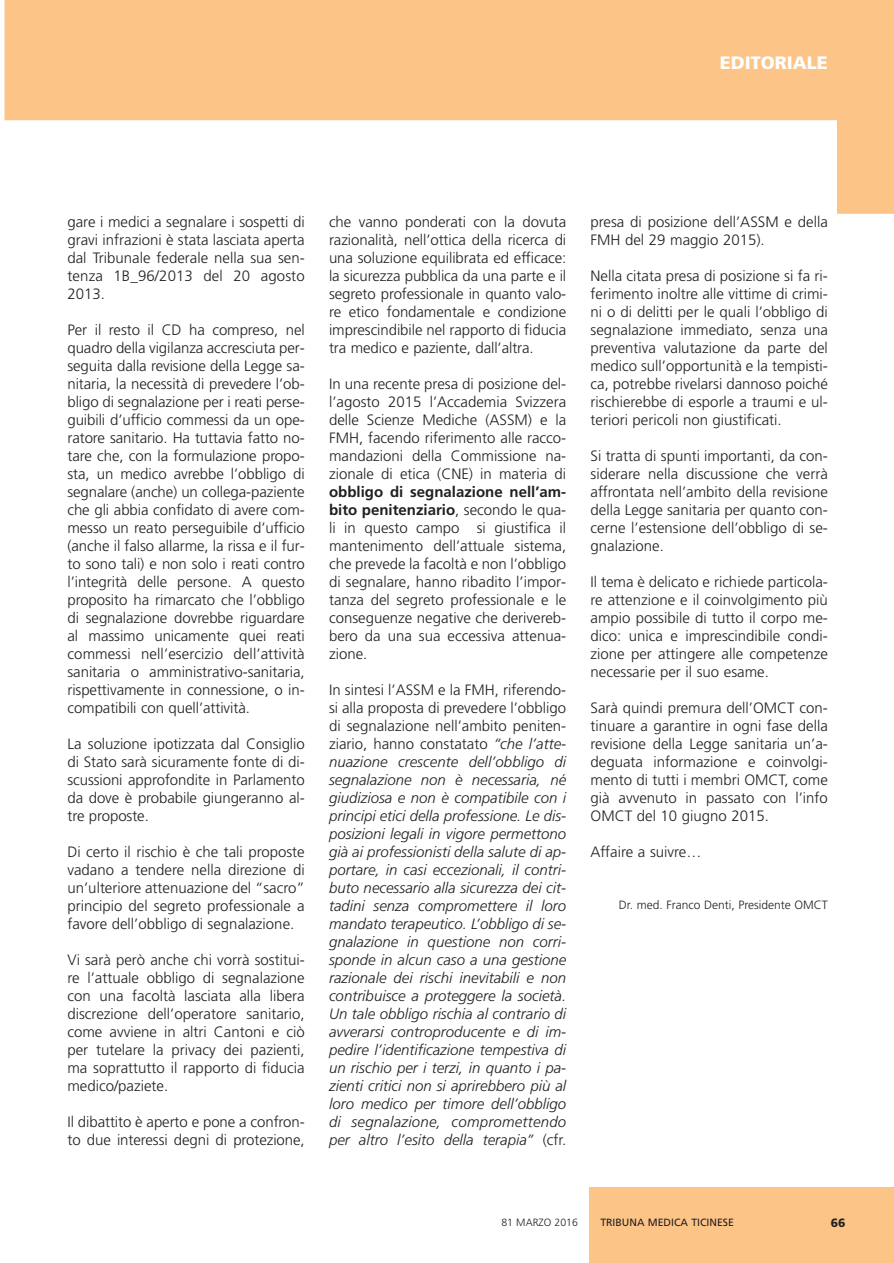
<style>
.page{position:relative;width:894px;height:1263px;background:#fff}
.page>*{position:absolute;margin:0;border:0;box-sizing:border-box;transform-origin:0 0}
.t1{font:900 18px "Frutiger";color:#fff}
.t2{font:300 15px/18px "Frutiger";color:#231f20;text-align:justify}
.t3{font:italic 300 15px/18px "Frutiger";letter-spacing:.005em;color:#231f20;text-align:justify}
.t4{font:300 12px "Frutiger";color:#231f20}
.t5{font:900 12px "Frutiger";color:#231f20}
.t6{font:10.5px "Frutiger";color:#231f20}
.t7{font:300 10.5px "Frutiger";color:#231f20}
.s1{font-weight:700}
.s2{font-style:normal}
</style>
<div class="page">
<div style="left:589px;top:1187px;width:305px;height:75px;background:#fcc487"></div>
<svg style="left:5px;top:0;width:889px;height:214px;fill:#fcc487"></svg>
<p class="t1" style="left:720px;top:56px;width:110px">EDITORIALE</p>
<p class="t2" style="left:67px;top:213px;width:239px">gare i medici a segnalare i sospetti di gravi infrazioni è stata lasciata aperta dal Tribunale federale nella sua sen&shy;tenza 1B_96/2013 del 20 agosto 2013.</p>
<p class="t2" style="left:67px;top:321px;width:239px">Per il resto il CD ha compreso, nel quadro della vigilanza accresciuta per&shy;seguita dalla revisione della Legge sa&shy;nitaria, la necessità di prevedere l’ob&shy;bligo di segnalazione per i reati perse&shy;guibili d’ufficio commessi da un ope&shy;ratore sanitario. Ha tuttavia fatto no&shy;tare che, con la formulazione propo&shy;sta, un medico avrebbe l’obbligo di segnalare (anche) un collega-paziente che gli abbia confidato di avere com&shy;messo un reato perseguibile d’ufficio (anche il falso allarme, la rissa e il fur&shy;to sono tali) e non solo i reati contro l’integrità delle persone. A questo proposito ha rimarcato che l’obbligo di segnalazione dovrebbe riguardare al massimo unicamente quei reati commessi nell’esercizio dell’attività sanitaria o amministrativo-sanitaria, rispettivamente in connessione, o in&shy;compatibili con quell’attività.</p>
<p class="t2" style="left:67px;top:735px;width:239px">La soluzione ipotizzata dal Consiglio di Stato sarà sicuramente fonte di di&shy;scussioni approfondite in Parlamento da dove è probabile giungeranno al&shy;tre proposte.</p>
<p class="t2" style="left:67px;top:843px;width:239px">Di certo il rischio è che tali proposte vadano a tendere nella direzione di un’ulteriore attenuazione del “sacro” principio del segreto professionale a favore dell’obbligo di segnalazione.</p>
<p class="t2" style="left:67px;top:951px;width:239px">Vi sarà però anche chi vorrà sostitui&shy;re l’attuale obbligo di segnalazione con una facoltà lasciata alla libera discrezione dell’operatore sanitario, come avviene in altri Cantoni e ciò per tutelare la privacy dei pazienti, ma soprattutto il rapporto di fiducia medico/paziete.</p>
<p class="t2" style="left:67px;top:1113px;width:239px">Il dibattito è aperto e pone a confron&shy;to due interessi degni di protezione,</p>
<p class="t2" style="left:329px;top:213px;width:239px">che vanno ponderati con la dovuta razionalità, nell’ottica della ricerca di una soluzione equilibrata ed efficace: la sicurezza pubblica da una parte e il segreto professionale in quanto valo&shy;re etico fondamentale e condizione imprescindibile nel rapporto di fiducia tra medico e paziente, dall’altra.</p>
<p class="t2" style="left:329px;top:375px;width:239px">In una recente presa di posizione del&shy;l’agosto 2015 l’Accademia Svizzera delle Scienze Mediche (ASSM) e la FMH, facendo riferimento alle racco&shy;mandazioni della Commissione na&shy;zionale di etica (CNE) in materia di</p>
<p class="t2" style="left:329px;top:483px;width:239px"><span class="s1">obbligo di segnalazione nell’am&shy;bito penitenziario</span>, secondo le qua&shy;li in questo campo si giustifica il mantenimento dell’attuale sistema, che prevede la facoltà e non l’obbligo di segnalare, hanno ribadito l’impor&shy;tanza del segreto professionale e le conseguenze negative che derivereb&shy;bero da una sua eccessiva attenua&shy;zione.</p>
<p class="t3" style="left:329px;top:681px;width:239px"><span class="s2">In sintesi l’ASSM e la FMH, riferendo&shy;si alla proposta di prevedere l’obbligo di segnalazione nell’ambito peniten&shy;ziario, hanno constatato</span> “che l’atte&shy;nuazione crescente dell’obbligo di segnalazione non è necessaria, né giudiziosa e non è compatibile con i principi etici della professione. Le dis&shy;posizioni legali in vigore permettono già ai professionisti della salute di ap&shy;portare, in casi eccezionali, il contri&shy;buto necessario alla sicurezza dei cit&shy;tadini senza compromettere il loro mandato terapeutico. L’obbligo di se&shy;gnalazione in questione non corri&shy;sponde in alcun caso a una gestione razionale dei rischi inevitabili e non contribuisce a proteggere la società.<br>Un tale obbligo rischia al contrario di avverarsi controproducente e di im&shy;pedire l’identificazione tempestiva di un rischio per i terzi, in quanto i pa&shy;zienti critici non si aprirebbero più al loro medico per timore dell’obbligo di segnalazione, compromettendo per altro l’esito della terapia” <span class="s2">(cfr.</span></p>
<p class="t2" style="left:590px;top:213px;width:239px">presa di posizione dell’ASSM e della<br>FMH del 29 maggio 2015).</p>
<p class="t2" style="left:590px;top:267px;width:239px">Nella citata presa di posizione si fa ri&shy;ferimento inoltre alle vittime di crimi&shy;ni o di delitti per le quali l’obbligo di segnalazione immediato, senza una preventiva valutazione da parte del medico sull’opportunità e la tempisti&shy;ca, potrebbe rivelarsi dannoso poiché rischierebbe di esporle a traumi e ul&shy;teriori pericoli non giustificati.</p>
<p class="t2" style="left:590px;top:447px;width:239px">Si tratta di spunti importanti, da con&shy;siderare nella discussione che verrà affrontata nell’ambito della revisione della Legge sanitaria per quanto con&shy;cerne l’estensione dell’obbligo di se&shy;gnalazione.</p>
<p class="t2" style="left:590px;top:573px;width:239px">Il tema è delicato e richiede particola&shy;re attenzione e il coinvolgimento più ampio possibile di tutto il corpo me&shy;dico: unica e imprescindibile condi&shy;zione per attingere alle competenze necessarie per il suo esame.</p>
<p class="t2" style="left:590px;top:699px;width:239px">Sarà quindi premura dell’OMCT con&shy;tinuare a garantire in ogni fase della revisione della Legge sanitaria un’a&shy;deguata informazione e coinvolgi&shy;mento di tutti i membri OMCT, come già avvenuto in passato con l’info OMCT del 10 giugno 2015.</p>
<p class="t2" style="left:590px;top:843px;width:112px">Affaire a suivre…</p>
<p class="t4" style="left:619px;top:899px;width:210px">Dr. med. Franco Denti, Presidente OMCT</p>
<p class="t7" style="left:501px;top:1218px;width:78px">81 MARZO 2016</p>
<p class="t6" style="left:600px;top:1218px;width:135px">TRIBUNA MEDICA TICINESE</p>
<p class="t5" style="left:831px;top:1218px;width:16px">66</p>
</div>
